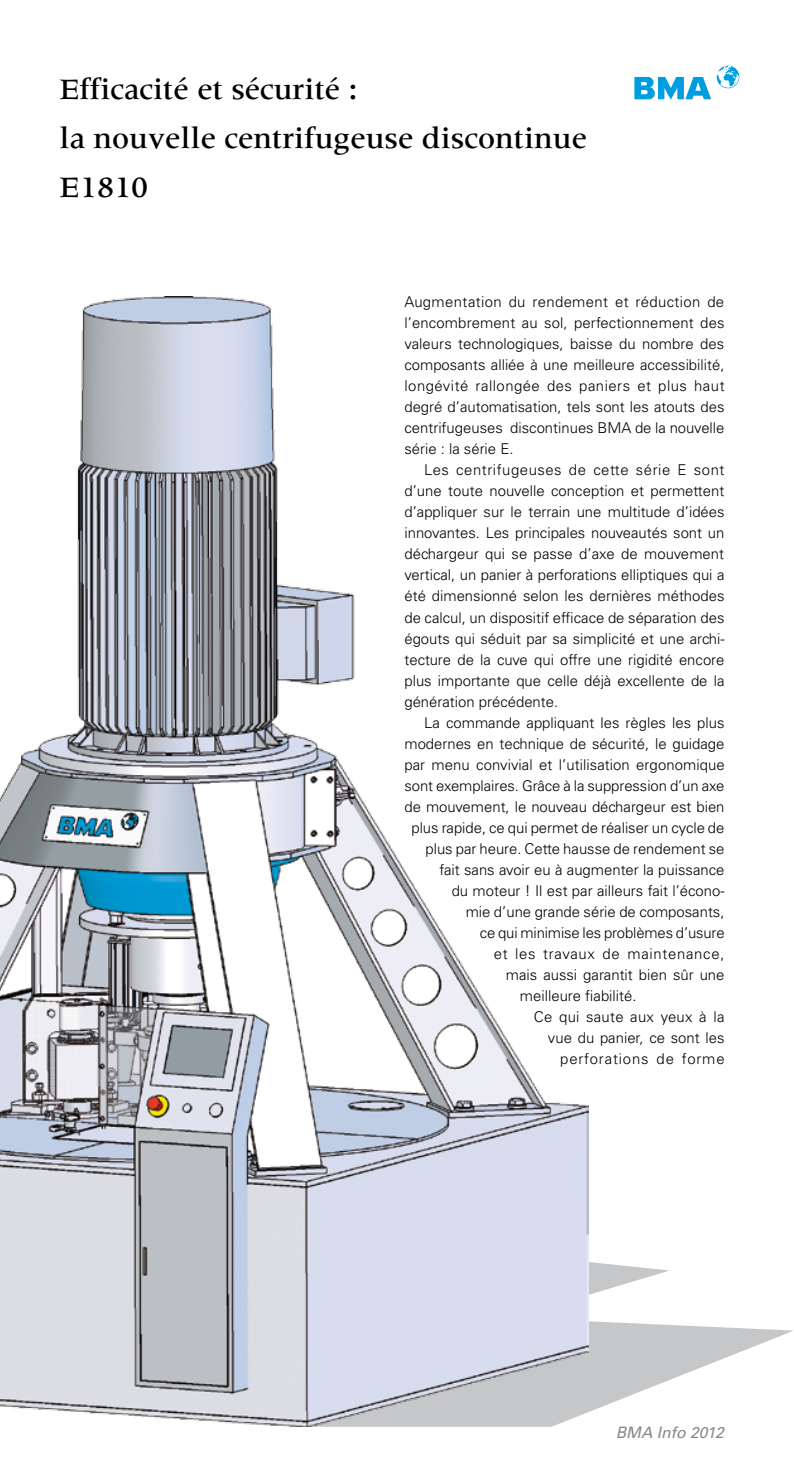
<style>
.page{position:relative;width:794px;height:1474px;background:#fff}
.page>*{position:absolute;margin:0;border:0;box-sizing:border-box;transform-origin:0 0}
.t1{font:500 30.62px/49px "Meridien LT Std";color:#000}
.t2{font:italic 15.75px "Univers LT Std";color:#87888a}
.t3{font:300 14.88px/21px "Univers LT Std";color:#000;text-align:justify}
.t4{font:300 14.88px "Univers LT Std";letter-spacing:.045em;color:#000}
.t5{font:300 14.88px "Univers LT Std";letter-spacing:.055em;color:#000}
</style>
<div class="page">
<svg style="left:634px;top:66px;width:105px;height:34px"></svg>
<svg style="left:588px;top:1259px;width:82px;height:54px"></svg>
<svg style="left:588px;top:1320px;width:206px;height:92px"></svg>
<img style="left:0;top:296px;width:588px;height:1130px">
<h1 class="t1" style="left:60px;top:64px;width:529px">Efficacité et sécurité :<br>la nouvelle centrifugeuse discontinue<br>E1810</h1>
<p class="t3" style="left:404px;top:291px;width:322px">Augmentation du rendement et réduction de l’encombrement au sol, perfectionnement des valeurs technologiques, baisse du nombre des composants alliée à une meilleure accessibilité, longévité rallongée des paniers et plus haut degré d’automatisation, tels sont les atouts des centrifugeuses discontinues BMA de la nouvelle série : la série E.</p>
<p class="t3" style="left:404px;top:459px;width:322px;text-indent:20px">Les centrifugeuses de cette série E sont d’une toute nouvelle conception et permettent d’appliquer sur le terrain une multitude d’idées innovantes. Les principales nouveautés sont un déchargeur qui se passe d’axe de mouvement vertical, un panier à perforations elliptiques qui a été dimensionné selon les dernières méthodes de calcul, un dispositif efficace de séparation des égouts qui séduit par sa simplicité et une archi&shy;tecture de la cuve qui offre une rigidité encore plus importante que celle déjà excellente de la génération précédente.</p>
<p class="t3" style="left:424px;top:711px;width:302px">La commande appliquant les règles les plus</p>
<p class="t3" style="left:404px;top:732px;width:321px">modernes en technique de sécurité, le guidage</p>
<p class="t3" style="left:404px;top:753px;width:322px">par menu convivial et l’utilisation ergonomique</p>
<p class="t3" style="left:404px;top:774px;width:321px">sont exemplaires. Grâce à la suppression d’un axe</p>
<p class="t3" style="left:404px;top:795px;width:321px">de mouvement, le nouveau déchargeur est bien</p>
<p class="t3" style="left:411px;top:816px;width:314px">plus rapide, ce qui permet de réaliser un cycle de</p>
<p class="t3" style="left:425px;top:838px;width:300px">plus par heure. Cette hausse de rendement se</p>
<p class="t3" style="left:439px;top:859px;width:286px">fait sans avoir eu à augmenter la puissance</p>
<p class="t3" style="left:452px;top:880px;width:274px">du moteur ! Il est par ailleurs fait l’écono-</p>
<p class="t3" style="left:466px;top:901px;width:260px">mie d’une grande série de composants,</p>
<p class="t3" style="left:480px;top:922px;width:246px">ce qui minimise les problèmes d’usure</p>
<p class="t4" style="left:494px;top:944px;width:232px">et les travaux de maintenance,</p>
<p class="t3" style="left:506px;top:964px;width:220px">mais aussi garantit bien sûr une</p>
<p class="t3" style="left:520px;top:985px;width:118px">meilleure fiabilité.</p>
<p class="t3" style="left:534px;top:1006px;width:192px">Ce qui saute aux yeux à la</p>
<p class="t3" style="left:548px;top:1027px;width:178px">vue du panier, ce sont les</p>
<p class="t5" style="left:560px;top:1049px;width:166px">perforations de forme</p>
<p class="t2" style="left:616px;top:1423px;width:110px">BMA Info 2012</p>
</div>
